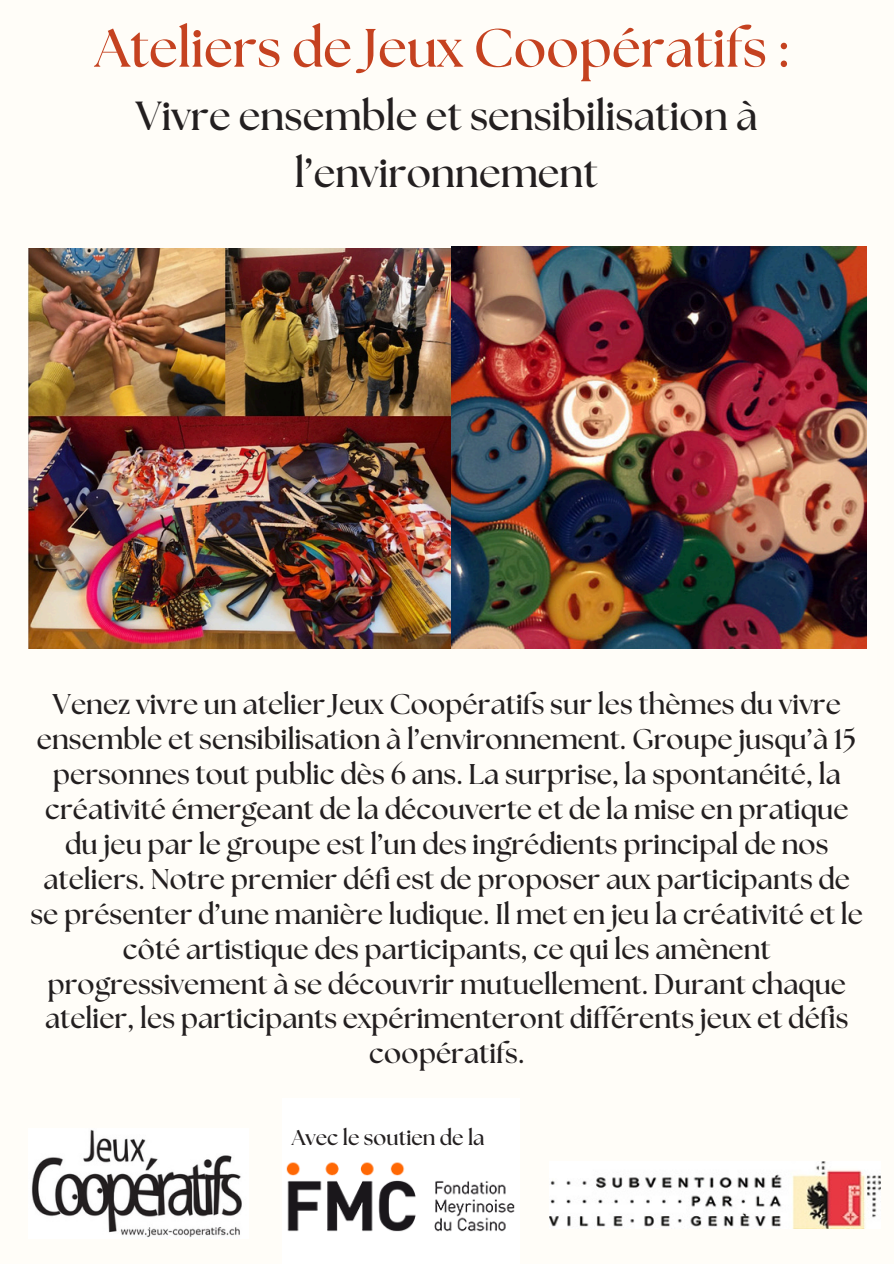
<style>
.page{position:relative;width:894px;height:1264px;background:#fff}
.page>*{position:absolute;margin:0;border:0;box-sizing:border-box;transform-origin:0 0}
.t1{font:700 53.85px "The Seasons";color:#c54220}
.t2{font:700 40.5px/57.3px "The Seasons";color:#231f20;text-align:center}
.t3{font:700 28.5px/34.8px "The Seasons";color:#231f20;text-align:center}
.t4{font:700 21.45px "The Seasons";color:#231f20}
</style>
<div class="page">
<div style="left:0;top:0;width:893px;height:1263px;background:#fffdf8"></div>
<img style="left:31px;top:1129px;width:211px;height:108px">
<img style="left:549px;top:1161px;width:330px;height:67px">
<img style="left:28px;top:247px;width:837px;height:401px">
<img style="left:286px;top:1162px;width:229px;height:70px">
<p class="t1" style="left:95px;top:24px;width:693px">Ateliers de Jeux Coopératifs :</p>
<p class="t2" style="left:135px;top:89px;width:623px">Vivre ensemble et sensibilisation à l’environnement</p>
<p class="t3" style="left:30px;top:688px;width:834px">Venez vivre un atelier Jeux Coopératifs sur les thèmes du vivre ensemble et sensibilisation à l’environnement. Groupe jusqu’à 15 personnes tout public dès 6 ans. La surprise, la spontanéité, la créativité émergeant de la découverte et de la mise en pratique du jeu par le groupe est l’un des ingrédients principal de nos ateliers. Notre premier défi est de proposer aux participants de se présenter d’une manière ludique. Il met en jeu la créativité et le côté artistique des participants, ce qui les amènent progressivement à se découvrir mutuellement. Durant chaque atelier, les participants expérimenteront différents jeux et défis coopératifs.</p>
<p class="t4" style="left:291px;top:1127px;width:194px">Avec le soutien de la</p>
</div>
